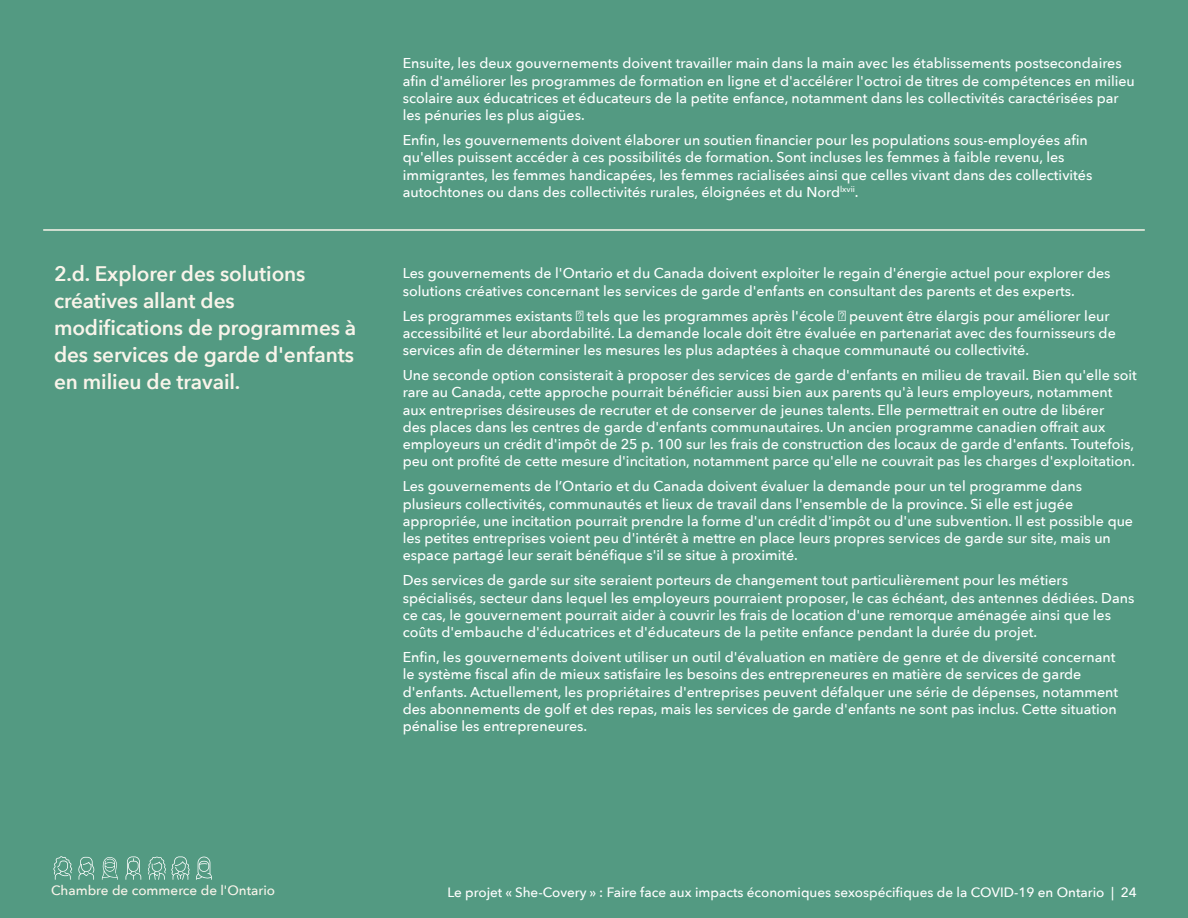
<style>
.page{position:relative;width:1188px;height:918px;background:#539a82}
.page>*{position:absolute;margin:0;border:0;box-sizing:border-box;transform-origin:0 0}
.t1{font:600 21px/27px "Avenir Next";letter-spacing:-.005em;color:#f9f4ea}
.t2{font:500 14.25px/17.2px "Avenir Next";color:#fff}
.t3{font:500 13.5px "Avenir Next";color:#fff}
.t4{font:500 13.5px "Avenir Next";color:#f9f4ea}
</style>
<div class="page">
<hr style="left:43px;top:229px;width:1102px;height:2px;background:#f9f4ea">
<svg style="left:78px;top:857px;width:17px;height:23px"></svg>
<svg style="left:102px;top:857px;width:16px;height:23px"></svg>
<svg style="left:53px;top:856px;width:19px;height:24px"></svg>
<svg style="left:148px;top:856px;width:42px;height:24px"></svg>
<svg style="left:126px;top:856px;width:15px;height:24px"></svg>
<svg style="left:196px;top:857px;width:16px;height:23px"></svg>
<h1 class="t1" style="left:54px;top:259px;width:304px">2.d. Explorer des solutions créatives allant des modifications de programmes à des services de garde d'enfants en milieu de travail.</h1>
<p class="t2" style="left:403px;top:54px;width:734px">Ensuite, les deux gouvernements doivent travailler main dans la main avec les établissements postsecondaires afin d'améliorer les programmes de formation en ligne et d'accélérer l'octroi de titres de compétences en milieu scolaire aux éducatrices et éducateurs de la petite enfance, notamment dans les collectivités caractérisées par les pénuries les plus aigües.</p>
<p class="t2" style="left:403px;top:131px;width:691px">Enfin, les gouvernements doivent élaborer un soutien financier pour les populations sous-employées afin qu'elles puissent accéder à ces possibilités de formation. Sont incluses les femmes à faible revenu, les immigrantes, les femmes handicapées, les femmes racialisées ainsi que celles vivant dans des collectivités autochtones ou dans des collectivités rurales, éloignées et du Nord<sup>lxvii</sup>.</p>
<p class="t2" style="left:403px;top:264px;width:709px">Les gouvernements de l'Ontario et du Canada doivent exploiter le regain d'énergie actuel pour explorer des solutions créatives concernant les services de garde d'enfants en consultant des parents et des experts.</p>
<p class="t2" style="left:403px;top:306px;width:715px">Les programmes existants tels que les programmes après l'école peuvent être élargis pour améliorer leur accessibilité et leur abordabilité. La demande locale doit être évaluée en partenariat avec des fournisseurs de services afin de déterminer les mesures les plus adaptées à chaque communauté ou collectivité.</p>
<p class="t2" style="left:403px;top:366px;width:736px">Une seconde option consisterait à proposer des services de garde d'enfants en milieu de travail. Bien qu'elle soit rare au Canada, cette approche pourrait bénéficier aussi bien aux parents qu'à leurs employeurs, notamment aux entreprises désireuses de recruter et de conserver de jeunes talents. Elle permettrait en outre de libérer<br>des places dans les centres de garde d'enfants communautaires. Un ancien programme canadien offrait aux employeurs un crédit d'impôt de 25 p. 100 sur les frais de construction des locaux de garde d'enfants. Toutefois, peu ont profité de cette mesure d'incitation, notamment parce qu'elle ne couvrait pas les charges d'exploitation.</p>
<p class="t2" style="left:403px;top:477px;width:732px">Les gouvernements de l’Ontario et du Canada doivent évaluer la demande pour un tel programme dans plusieurs collectivités, communautés et lieux de travail dans l'ensemble de la province. Si elle est jugée appropriée, une incitation pourrait prendre la forme d'un crédit d'impôt ou d'une subvention. Il est possible que les petites entreprises voient peu d'intérêt à mettre en place leurs propres services de garde sur site, mais un espace partagé leur serait bénéfique s'il se situe à proximité.</p>
<p class="t2" style="left:403px;top:571px;width:733px">Des services de garde sur site seraient porteurs de changement tout particulièrement pour les métiers spécialisés, secteur dans lequel les employeurs pourraient proposer, le cas échéant, des antennes dédiées. Dans ce cas, le gouvernement pourrait aider à couvrir les frais de location d'une remorque aménagée ainsi que les coûts d'embauche d'éducatrices et d'éducateurs de la petite enfance pendant la durée du projet.</p>
<p class="t2" style="left:403px;top:648px;width:717px">Enfin, les gouvernements doivent utiliser un outil d'évaluation en matière de genre et de diversité concernant le système fiscal afin de mieux satisfaire les besoins des entrepreneures en matière de services de garde d'enfants. Actuellement, les propriétaires d'entreprises peuvent défalquer une série de dépenses, notamment des abonnements de golf et des repas, mais les services de garde d'enfants ne sont pas inclus. Cette situation pénalise les entrepreneures.</p>
<p class="t4" style="left:51px;top:879px;width:226px">Chambre de commerce de l'Ontario</p>
<p class="t3" style="left:448px;top:881px;width:691px">Le projet « She-Covery » : Faire face aux impacts économiques sexospécifiques de la COVID-19 en Ontario | 24</p>
</div>
